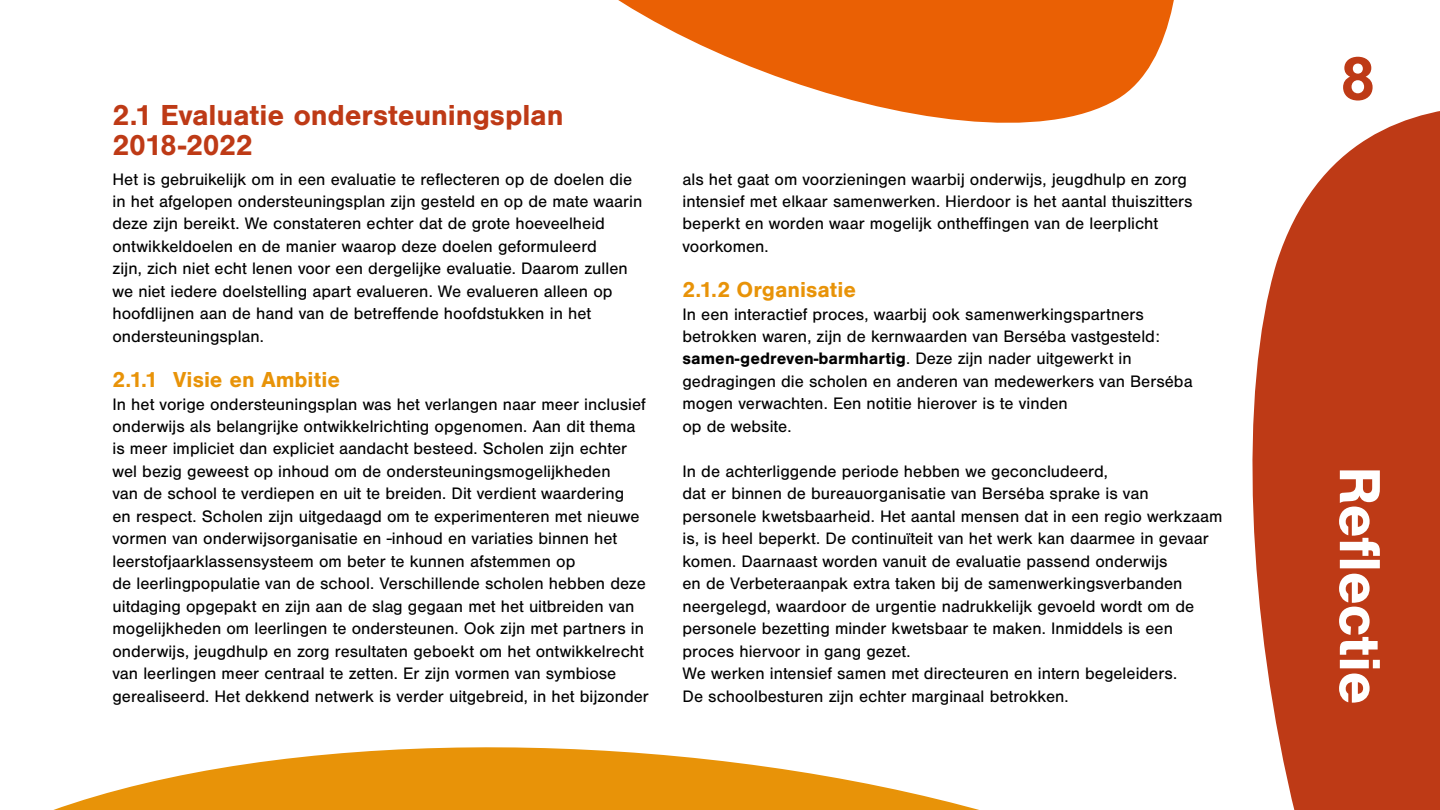
<style>
.page{position:relative;width:1440px;height:810px;background:#fff}
.page>*{position:absolute;margin:0;border:0;box-sizing:border-box;transform-origin:0 0}
.t1{font:700 63.75px "Nimbus San";color:#be3a16}
.t2{font:700 60px "Nimbus San";letter-spacing:-.015em;color:#fff}
.t3{font:700 30px/30px "Nimbus San";letter-spacing:-.005em;color:#be3a16}
.t4{font:700 22.5px "Nimbus San";color:#e89308}
.t5{font:17.25px/22.5px "Nimbus San";color:#000}
.s1{font-weight:700}
</style>
<div class="page">
<svg style="left:53px;top:747px;width:926px;height:63px;fill:#e89308"></svg>
<svg style="left:618px;top:0;width:556px;height:123px;fill:#ea6004"></svg>
<svg style="left:1252px;top:111px;width:188px;height:699px;background:#c75637"></svg>
<h3 class="t3" style="left:112px;top:100px;width:453px">2.1 Evaluatie ondersteuningsplan<br>2018-2022</h3>
<p class="t5" style="left:112px;top:168px;width:531px">Het is gebruikelijk om in een evaluatie te reflecteren op de doelen die in het afgelopen ondersteuningsplan zijn gesteld en op de mate waarin deze zijn bereikt. We constateren echter dat de grote hoeveelheid ontwikkeldoelen en de manier waarop deze doelen geformuleerd<br>zijn, zich niet echt lenen voor een dergelijke evaluatie. Daarom zullen we niet iedere doelstelling apart evalueren. We evalueren alleen op hoofdlijnen aan de hand van de betreffende hoofdstukken in het ondersteuningsplan.</p>
<h3 class="t4" style="left:112px;top:367px;width:229px">2.1.1 Visie en Ambitie</h3>
<p class="t5" style="left:112px;top:393px;width:538px">In het vorige ondersteuningsplan was het verlangen naar meer inclusief onderwijs als belangrijke ontwikkelrichting opgenomen. Aan dit thema is meer impliciet dan expliciet aandacht besteed. Scholen zijn echter wel bezig geweest op inhoud om de ondersteuningsmogelijkheden<br>van de school te verdiepen en uit te breiden. Dit verdient waardering<br>en respect. Scholen zijn uitgedaagd om te experimenteren met nieuwe vormen van onderwijsorganisatie en -inhoud en variaties binnen het leerstofjaarklassensysteem om beter te kunnen afstemmen op<br>de leerlingpopulatie van de school. Verschillende scholen hebben deze uitdaging opgepakt en zijn aan de slag gegaan met het uitbreiden van mogelijkheden om leerlingen te ondersteunen. Ook zijn met partners in onderwijs, jeugdhulp en zorg resultaten geboekt om het ontwikkelrecht van leerlingen meer centraal te zetten. Er zijn vormen van symbiose gerealiseerd. Het dekkend netwerk is verder uitgebreid, in het bijzonder</p>
<p class="t5" style="left:682px;top:168px;width:512px">als het gaat om voorzieningen waarbij onderwijs, jeugdhulp en zorg intensief met elkaar samenwerken. Hierdoor is het aantal thuiszitters beperkt en worden waar mogelijk ontheffingen van de leerplicht voorkomen.</p>
<h3 class="t4" style="left:682px;top:277px;width:175px">2.1.2 Organisatie</h3>
<p class="t5" style="left:682px;top:303px;width:512px">In een interactief proces, waarbij ook samenwerkingspartners betrokken waren, zijn de kernwaarden van Berséba vastgesteld: <span class="s1">samen-gedreven-barmhartig</span>. Deze zijn nader uitgewerkt in gedragingen die scholen en anderen van medewerkers van Berséba mogen verwachten. Een notitie hierover is te vinden<br>op de website.</p>
<p class="t5" style="left:682px;top:460px;width:541px">In de achterliggende periode hebben we geconcludeerd,<br>dat er binnen de bureauorganisatie van Berséba sprake is van personele kwetsbaarheid. Het aantal mensen dat in een regio werkzaam is, is heel beperkt. De continuïteit van het werk kan daarmee in gevaar komen. Daarnaast worden vanuit de evaluatie passend onderwijs<br>en de Verbeteraanpak extra taken bij de samenwerkingsverbanden neergelegd, waardoor de urgentie nadrukkelijk gevoeld wordt om de personele bezetting minder kwetsbaar te maken. Inmiddels is een proces hiervoor in gang gezet.<br>We werken intensief samen met directeuren en intern begeleiders.<br>De schoolbesturen zijn echter marginaal betrokken.</p>
<h1 class="t1" style="left:1340px;top:43px;width:37px">8</h1>
<h2 class="t2" style="left:1393px;top:466px;width:240px;rotate:90deg">Reflectie</h2>
</div>
